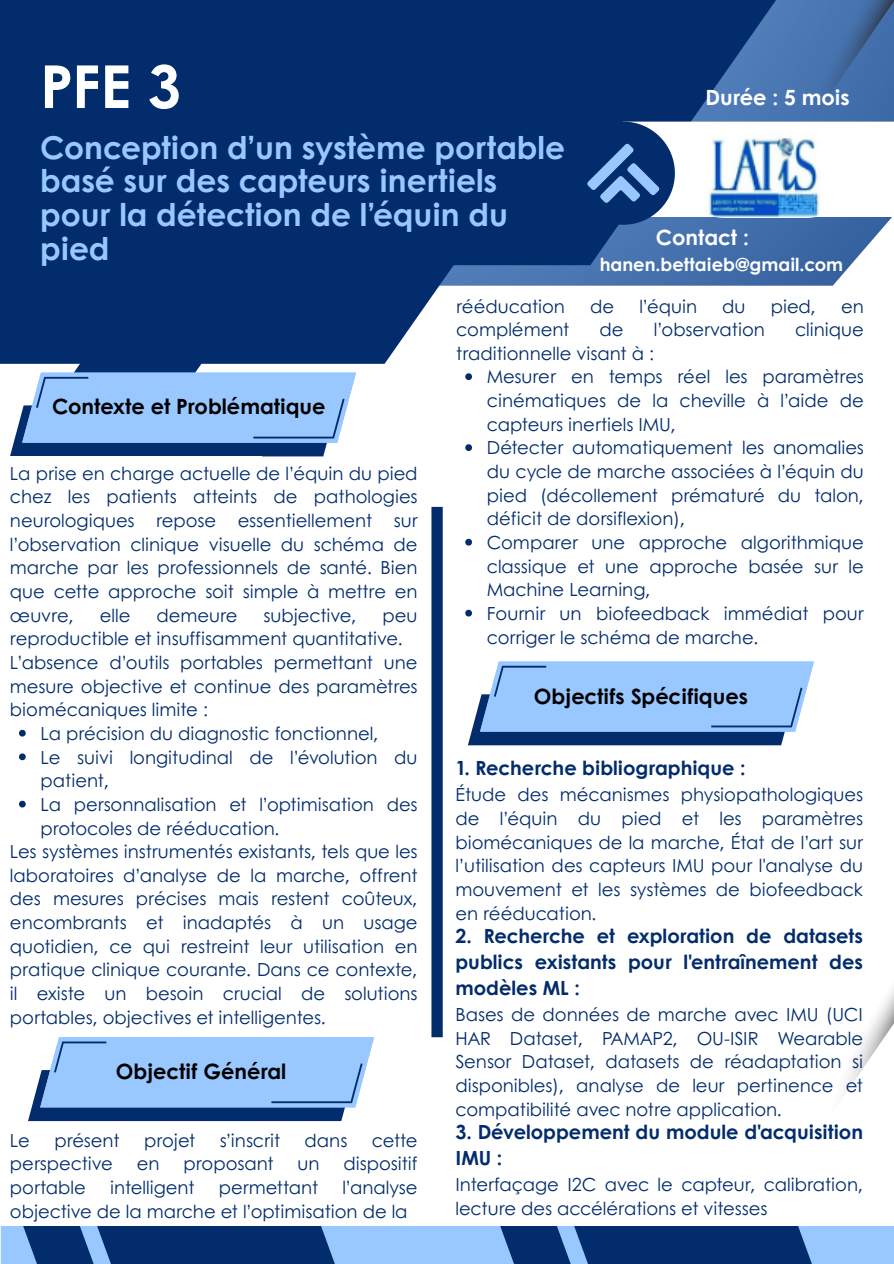
<style>
.page{position:relative;width:894px;height:1264px;background:#fff}
.page>*{position:absolute;margin:0;border:0;box-sizing:border-box;transform-origin:0 0}
.t1{font:700 59.25px "Century Gothic";color:#fff}
.t2{font:700 31.35px/33.8px "Century Gothic";color:#98c8ff}
.t3{font:700 21px "Century Gothic";color:#000}
.t4{font:700 21px "Century Gothic";color:#fff}
.t5{font:700 19.5px/26px "Century Gothic";color:#022c6c;text-align:justify}
.t6{font:18px/23.7px "Century Gothic";color:#022c6c;text-align:justify}
.t7{font:700 18px "Century Gothic";color:#fff}
</style>
<div class="page">
<svg style="left:640px;top:217px;width:252px;height:69px;fill:#3c68a5"></svg>
<svg style="left:640px;top:0;width:137px;height:265px;background:#25508e"></svg>
<svg style="left:0;top:0;width:640px;height:364px;background:#1d437c"></svg>
<div style="left:0;top:212px;width:308px;height:245px;background:#022c6c"></div>
<div style="left:571px;top:122px;width:103px;height:103px;background:#022c6c;border-radius:50%"></div>
<svg style="left:581px;top:122px;width:190px;height:95px"></svg>
<img style="left:771px;top:0;width:122px;height:123px">
<img style="left:844px;top:989px;width:49px;height:106px">
<img style="left:695px;top:123px;width:125px;height:94px">
<svg style="left:10px;top:372px;width:345px;height:84px;background:#87b2e6"></svg>
<div style="left:0;top:456px;width:261px;height:268px;background:#fff"></div>
<svg style="left:19px;top:729px;width:7px;height:7px"></svg>
<svg style="left:19px;top:753px;width:7px;height:7px"></svg>
<svg style="left:19px;top:800px;width:7px;height:7px"></svg>
<svg style="left:28px;top:1037px;width:345px;height:84px;background:#86b2e6"></svg>
<svg style="left:1px;top:1226px;width:892px;height:37px;background:#3965a2"></svg>
<div style="left:431px;top:507px;width:11px;height:530px;background:#022c6c"></div>
<svg style="left:465px;top:373px;width:7px;height:7px"></svg>
<svg style="left:465px;top:444px;width:7px;height:7px"></svg>
<svg style="left:465px;top:539px;width:7px;height:6px"></svg>
<svg style="left:465px;top:609px;width:7px;height:7px"></svg>
<svg style="left:468px;top:661px;width:345px;height:84px;background:#87b2e6"></svg>
<h1 class="t1" style="left:40px;top:41px;width:142px">PFE 3</h1>
<h2 class="t2" style="left:40px;top:129px;width:526px">Conception d’un système portable basé sur des capteurs inertiels pour la détection de l’équin du pied</h2>
<p class="t4" style="left:705px;top:82px;width:146px">Durée : 5 mois</p>
<p class="t4" style="left:655px;top:221px;width:95px">Contact :</p>
<p class="t7" style="left:599px;top:250px;width:245px">hanen.bettaieb@gmail.com</p>
<p class="t3" style="left:52px;top:390px;width:275px">Contexte et Problématique</p>
<p class="t6" style="left:10px;top:460px;width:409px">La prise en charge actuelle de l’équin du pied chez les patients atteints de pathologies neurologiques repose essentiellement sur l’observation clinique visuelle du schéma de marche par les professionnels de santé. Bien que cette approche soit simple à mettre en œuvre,</p>
<p class="t6" style="left:100px;top:602px;width:32px">elle</p>
<p class="t6" style="left:156px;top:602px;width:83px">demeure</p>
<p class="t6" style="left:263px;top:602px;width:94px">subjective,</p>
<p class="t6" style="left:382px;top:602px;width:36px">peu</p>
<p class="t6" style="left:10px;top:626px;width:394px">reproductible et insuffisamment quantitative.</p>
<p class="t6" style="left:10px;top:649px;width:409px">L’absence d’outils portables permettant une</p>
<p class="t6" style="left:10px;top:673px;width:409px">mesure objective et continue des paramètres</p>
<p class="t6" style="left:10px;top:697px;width:199px">biomécaniques limite :</p>
<p class="t6" style="left:41px;top:720px;width:339px">La précision du diagnostic fonctionnel,</p>
<p class="t6" style="left:41px;top:744px;width:378px">Le suivi longitudinal de l’évolution du</p>
<p class="t6" style="left:41px;top:768px;width:70px">patient,</p>
<p class="t6" style="left:41px;top:791px;width:378px">La personnalisation et l’optimisation des</p>
<p class="t6" style="left:41px;top:815px;width:240px">protocoles de rééducation.</p>
<p class="t6" style="left:10px;top:839px;width:409px">Les systèmes instrumentés existants, tels que les</p>
<p class="t6" style="left:10px;top:862px;width:409px">laboratoires d’analyse de la marche, offrent</p>
<p class="t6" style="left:10px;top:886px;width:409px">des mesures précises mais restent coûteux,</p>
<p class="t6" style="left:10px;top:909px;width:409px">encombrants et inadaptés à un usage</p>
<p class="t6" style="left:10px;top:933px;width:409px">quotidien, ce qui restreint leur utilisation en</p>
<p class="t6" style="left:10px;top:957px;width:409px">pratique clinique courante. Dans ce contexte,</p>
<p class="t6" style="left:10px;top:980px;width:409px">il existe un besoin crucial de solutions</p>
<p class="t6" style="left:10px;top:1004px;width:317px">portables, objectives et intelligentes.</p>
<p class="t3" style="left:116px;top:1055px;width:172px">Objectif Général</p>
<p class="t6" style="left:10px;top:1127px;width:21px">Le</p>
<p class="t6" style="left:54px;top:1127px;width:67px">présent</p>
<p class="t6" style="left:144px;top:1127px;width:53px">projet</p>
<p class="t6" style="left:220px;top:1127px;width:62px">s’inscrit</p>
<p class="t6" style="left:304px;top:1127px;width:44px">dans</p>
<p class="t6" style="left:372px;top:1127px;width:47px">cette</p>
<p class="t6" style="left:10px;top:1151px;width:104px">perspective</p>
<p class="t6" style="left:137px;top:1151px;width:24px">en</p>
<p class="t6" style="left:183px;top:1151px;width:92px">proposant</p>
<p class="t6" style="left:297px;top:1151px;width:24px">un</p>
<p class="t6" style="left:343px;top:1151px;width:75px">dispositif</p>
<p class="t6" style="left:10px;top:1174px;width:77px">portable</p>
<p class="t6" style="left:110px;top:1174px;width:86px">intelligent</p>
<p class="t6" style="left:219px;top:1174px;width:101px">permettant</p>
<p class="t6" style="left:10px;top:1174px;width:409px;text-indent:332px">l’analyse objective de la marche et l’optimisation de la</p>
<p class="t6" style="left:456px;top:293px;width:110px">rééducation</p>
<p class="t6" style="left:590px;top:293px;width:26px">de</p>
<p class="t6" style="left:639px;top:293px;width:59px">l’équin</p>
<p class="t6" style="left:722px;top:293px;width:25px">du</p>
<p class="t6" style="left:770px;top:293px;width:47px">pied,</p>
<p class="t6" style="left:840px;top:293px;width:24px">en</p>
<p class="t6" style="left:456px;top:317px;width:115px">complément</p>
<p class="t6" style="left:599px;top:317px;width:26px">de</p>
<p class="t6" style="left:653px;top:317px;width:112px">l’observation</p>
<p class="t6" style="left:794px;top:317px;width:70px">clinique</p>
<p class="t6" style="left:486px;top:340px;width:378px;text-align:left;text-indent:-31px">traditionnelle visant à :<br>Mesurer en temps réel les paramètres cinématiques de la cheville à l’aide de capteurs inertiels IMU,<br>Détecter automatiquement les anomalies du cycle de marche associées à l’équin du pied (décollement prématuré du talon, déficit de dorsiflexion),<br>Comparer une approche algorithmique classique et une approche basée sur le Machine Learning,<br>Fournir un biofeedback immédiat pour corriger le schéma de marche.</p>
<p class="t3" style="left:533px;top:680px;width:216px">Objectifs Spécifiques</p>
<p class="t5" style="left:455px;top:754px;width:291px">1. Recherche bibliographique :</p>
<p class="t6" style="left:455px;top:782px;width:409px">Étude des mécanismes physiopathologiques de l’équin du pied et les paramètres biomécaniques de la marche, État de l’art sur l’utilisation des capteurs IMU pour l'analyse du mouvement et les systèmes de biofeedback en rééducation.</p>
<p class="t5" style="left:455px;top:922px;width:409px">2. Recherche et exploration de datasets publics existants pour l'entraînement des modèles ML :</p>
<p class="t6" style="left:455px;top:1001px;width:409px">Bases de données de marche avec IMU (UCI HAR Dataset, PAMAP2, OU-ISIR Wearable Sensor Dataset, datasets de réadaptation si disponibles), analyse de leur pertinence et compatibilité avec notre application.</p>
<p class="t5" style="left:455px;top:1118px;width:409px">3. Développement du module d'acquisition<br>IMU :</p>
<p class="t6" style="left:455px;top:1171px;width:409px">Interfaçage I2C avec le capteur, calibration, lecture des accélérations et vitesses</p>
</div>
